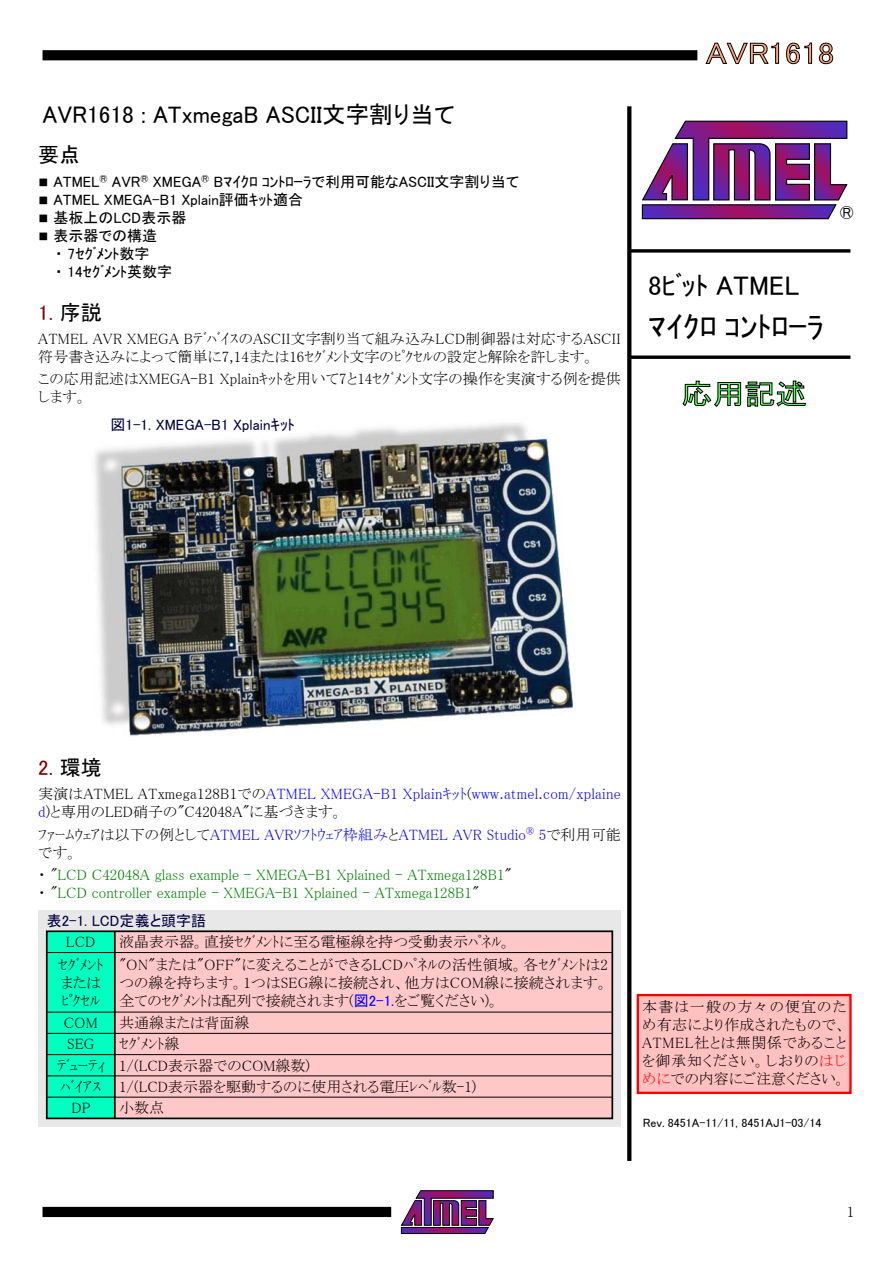
<style>
.page{position:relative;width:893px;height:1263px;background:#fff}
.page>*{position:absolute;margin:0;border:0;box-sizing:border-box;transform-origin:0 0}
.t1{font:30px "MS P Gothic";color:#000}
.t2{font:30px "MS P Gothic";color:#ffa880;scale:1.1 1}
.t3{font:28.5px "MS P Gothic";color:#60ff60;scale:1.1 1}
.t4{font:27px "MS P Gothic";color:#000}
.t5{font:24px "MS P Gothic";color:#000}
.t6{font:21px "MS P Gothic";color:#800000}
.t7{font:21px "MS P Gothic";color:#000}
.t8{font:15px/18px "MS P Mincho";color:#000}
.t9{font:15px/18px "MS P Gothic";color:#000}
.t10{font:15px/18px "MS P Mincho";color:#008000}
.t11{font:15px/18px "MS P Mincho";letter-spacing:.005em;color:#00f}
.t12{font:15px "MS P Gothic";color:#000040}
.t13{font:12px "MS P Gothic";color:#000}
.s1{font-size:10.5px}
.s2{color:#000}
.s3{color:#00f}
.s4{font-family:"MS P Gothic";color:#00f}
.s5{color:#f00}
</style>
<div class="page">
<svg style="left:641px;top:120px;width:207px;height:100px"></svg>
<svg style="left:631px;top:355px;width:219px;height:4px"></svg>
<svg style="left:631px;top:249px;width:219px;height:4px"></svg>
<svg style="left:627px;top:106px;width:4px;height:1055px;background:#0e0e0e"></svg>
<svg style="left:682px;top:381px;width:124px;height:26px"></svg>
<svg style="left:401px;top:1190px;width:93px;height:44px"></svg>
<div style="left:43px;top:1207px;width:348px;height:10px;background:#000"></div>
<div style="left:43px;top:50px;width:654px;height:10px;background:#000"></div>
<svg style="left:706px;top:43px;width:73px;height:21px"></svg>
<svg style="left:786px;top:43px;width:26px;height:21px"></svg>
<svg style="left:819px;top:43px;width:14px;height:21px"></svg>
<div style="left:638px;top:995px;width:212px;height:98px;background:#ffc0c0"></div>
<div style="left:637px;top:994px;width:215px;height:100px;border:2px solid #f00"></div>
<img style="left:94px;top:423px;width:481px;height:313px">
<div style="left:38px;top:910px;width:583px;height:217px;background:#e8e8e8"></div>
<div style="left:115px;top:931px;width:497px;height:187px;background:#ffc8c8"></div>
<div style="left:47px;top:931px;width:68px;height:187px;background:#00ffc0"></div>
<div style="left:46px;top:930px;width:567px;height:189px;border:2px solid #000"></div>
<hr style="left:114px;top:931px;width:2px;height:187px;background:#000">
<hr style="left:47px;top:952px;width:565px;height:1px;background:#000">
<hr style="left:47px;top:1012px;width:565px;height:1px;background:#000">
<hr style="left:47px;top:1033px;width:565px;height:1px;background:#000">
<hr style="left:47px;top:1054px;width:565px;height:1px;background:#000">
<hr style="left:47px;top:1075px;width:565px;height:1px;background:#000">
<hr style="left:47px;top:1097px;width:565px;height:1px;background:#000">
<h3 class="t5" style="left:43px;top:103px;width:414px">AVR1618 : ATxmegaB ASCII文字割り当て</h3>
<h3 class="t7" style="left:38px;top:144px;width:43px">要点</h3>
<p class="t9" style="left:38px;top:173px;width:482px"><span class="s1">■</span> ATMEL<sup>®</sup> AVR<sup>®</sup> XMEGA<sup>®</sup> Bﾏｲｸﾛ ｺﾝﾄﾛｰﾗで利用可能なASCII文字割り当て</p>
<p class="t9" style="left:38px;top:191px;width:266px"><span class="s1">■</span> ATMEL XMEGA-B1 Xplain評価ｷｯﾄ適合</p>
<p class="t9" style="left:38px;top:209px;width:150px"><span class="s1">■</span> 基板上のLCD表示器</p>
<p class="t9" style="left:55px;top:227px;width:118px;text-indent:-17px"><span class="s1">■</span> 表示器での構造<br>・ 7ｾｸﾞﾒﾝﾄ数字<br>・ 14ｾｸﾞﾒﾝﾄ英数字</p>
<h3 class="t6" style="left:38px;top:302px;width:65px">1. <span class="s2">序説</span></h3>
<p class="t8" style="left:38px;top:330px;width:584px">ATMEL AVR XMEGA BﾃﾞﾊﾞｲｽのASCII文字割り当て組み込みLCD制御器は対応するASCII符号書き込みによって簡単に7,14または16ｾｸﾞﾒﾝﾄ文字のﾋﾟｸｾﾙの設定と解除を許します。</p>
<p class="t8" style="left:38px;top:370px;width:584px">この応用記述はXMEGA-B1 Xplainｷｯﾄを用いて7と14ｾｸﾞﾒﾝﾄ文字の操作を実演する例を提供します。</p>
<p class="t12" style="left:111px;top:417px;width:186px">図1-1. XMEGA-B1 Xplainｷｯﾄ</p>
<h1 class="t2" style="left:706px;top:38px;width:118px">AVR1618</h1>
<h3 class="t7" style="left:840px;top:202px;width:16px">®</h3>
<h3 class="t4" style="left:648px;top:271px;width:152px">8ﾋﾞｯﾄ ATMEL</h3>
<h1 class="t1" style="left:648px;top:311px;width:177px">ﾏｲｸﾛ ｺﾝﾄﾛｰﾗ</h1>
<h2 class="t3" style="left:681px;top:379px;width:116px">応用記述</h2>
<h3 class="t6" style="left:38px;top:757px;width:65px">2. <span class="s2">環境</span></h3>
<p class="t8" style="left:38px;top:784px;width:584px">実演はATMEL ATxmega128B1での<span class="s3">ATMEL XMEGA-B1 Xplainｷｯﾄ</span>(<span class="s3">www.atmel.com/xplaine d</span>)と専用のLED硝子の"C42048A"に基づきます。</p>
<p class="t11" style="left:38px;top:825px;width:584px"><span class="s2">ﾌｧｰﾑｳｪｱは以下の例として</span>ATMEL AVRｿﾌﾄｳｪｱ枠組み<span class="s2">と</span>ATMEL AVR Studio<sup>®</sup> 5<span class="s2">で利用可能です。</span></p>
<p class="t10" style="left:38px;top:865px;width:475px"><span class="s2">・ "</span>LCD C42048A glass example - XMEGA-B1 Xplained - ATxmega128B1<span class="s2">"・ "</span>LCD controller example - XMEGA-B1 Xplained - ATxmega128B1<span class="s2">"</span></p>
<p class="t12" style="left:47px;top:913px;width:161px">表2-1. LCD定義と頭字語</p>
<p class="t8" style="left:66px;top:933px;width:31px">LCD</p>
<p class="t8" style="left:119px;top:933px;width:394px">液晶表示器。直接ｾｸﾞﾒﾝﾄに至る電極線を持つ受動表示ﾊﾟﾈﾙ。</p>
<p class="t8" style="left:58px;top:955px;width:47px">ｾｸﾞﾒﾝﾄまたはﾋﾟｸｾﾙ</p>
<p class="t8" style="left:119px;top:955px;width:490px;text-align:justify">"ON"または"OFF"に変えることができるLCDﾊﾟﾈﾙの活性領域。各ｾｸﾞﾒﾝﾄは2つの線を持ちます。1つはSEG線に接続され、他方はCOM線に接続されます。全てのｾｸﾞﾒﾝﾄは配列で接続されます(<span class="s4">図2-1.</span>をご覧ください)。</p>
<p class="t8" style="left:64px;top:1014px;width:35px">COM</p>
<p class="t8" style="left:119px;top:1014px;width:132px">共通線または背面線</p>
<p class="t8" style="left:67px;top:1035px;width:29px">SEG</p>
<p class="t8" style="left:119px;top:1035px;width:62px">ｾｸﾞﾒﾝﾄ線</p>
<p class="t8" style="left:57px;top:1056px;width:255px">ﾃﾞｭｰﾃｨ 1/(LCD表示器でのCOM線数)</p>
<p class="t8" style="left:61px;top:1077px;width:417px">ﾊﾞｲｱｽ 1/(LCD表示器を駆動するのに使用される電圧ﾚﾍﾞﾙ数-1)</p>
<p class="t8" style="left:71px;top:1099px;width:20px">DP</p>
<p class="t8" style="left:119px;top:1099px;width:46px">小数点</p>
<p class="t8" style="left:642px;top:998px;width:206px;text-align:justify">本書は一般の方々の便宜のため有志により作成されたもので、ATMEL社とは無関係であることを御承知ください。しおりの<span class="s5">はじめに</span>での内容にご注意ください。</p>
<p class="t13" style="left:643px;top:1116px;width:180px">Rev. 8451A-11/11, 8451AJ1-03/14</p>
<p class="t8" style="left:847px;top:1202px;width:9px">1</p>
</div>
